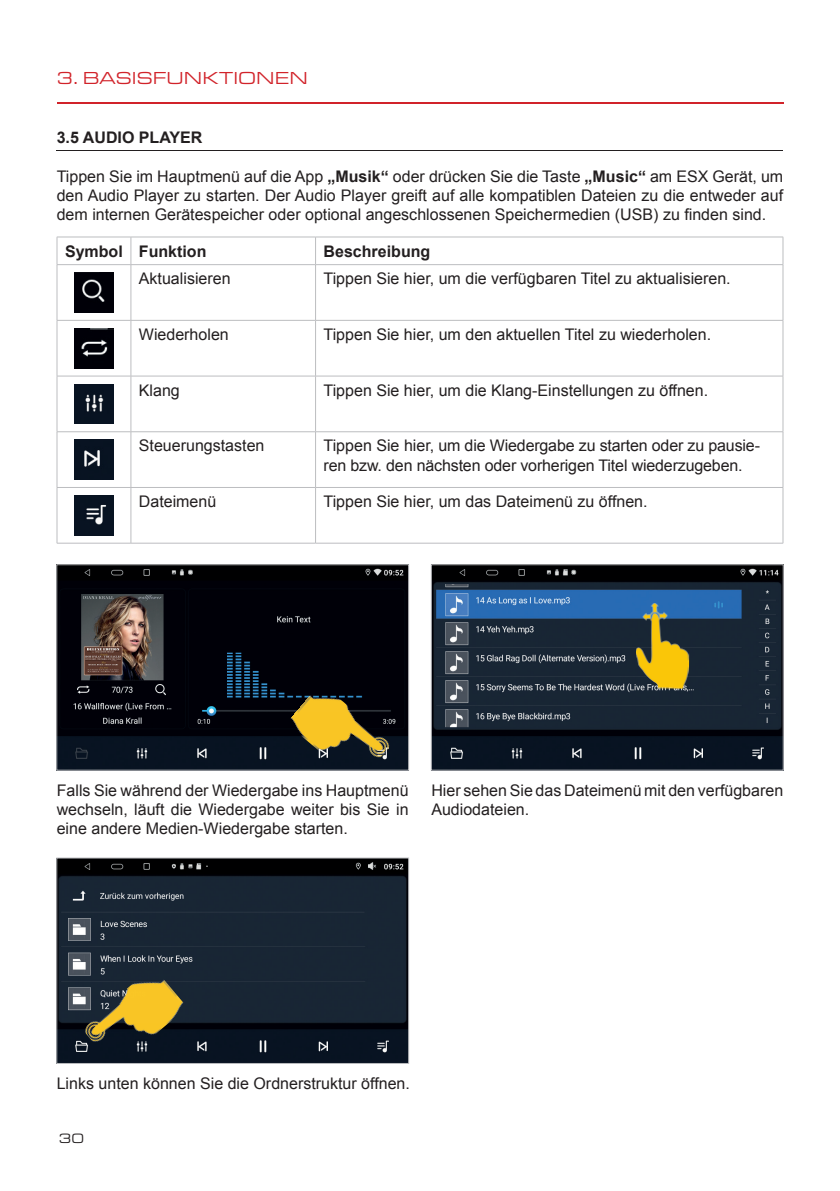
<style>
.page{position:relative;width:840px;height:1191px;background:#fff}
.page>*{position:absolute;margin:0;border:0;box-sizing:border-box;transform-origin:0 0}
.t1{font:18px "Eurostile Ext";color:#d1232a}
.t2{font:16px/19.2px "Arial";color:#231f20;text-align:justify}
.t3{font:700 16px "Arial";color:#231f20}
.t4{font:14px "Eurostile Ext";color:#231f20}
.s1{font-weight:700}
</style>
<div class="page">
<svg style="left:57px;top:102px;width:725px;height:2px"></svg>
<img style="left:58px;top:566px;width:348px;height:202px">
<div style="left:56px;top:564px;width:352px;height:206px;border:1px solid #bcbdc0"></div>
<img style="left:58px;top:859px;width:348px;height:202px">
<div style="left:56px;top:857px;width:352px;height:206px;border:1px solid #bcbdc0"></div>
<img style="left:433px;top:566px;width:348px;height:202px">
<div style="left:431px;top:564px;width:352px;height:206px;border:1px solid #bcbdc0"></div>
<hr style="left:57px;top:150px;width:725px;height:1px;background:#231f20">
<hr style="left:57px;top:265px;width:1px;height:55px;background:#bcbdc0">
<hr style="left:782px;top:265px;width:1px;height:55px;background:#bcbdc0">
<hr style="left:57px;top:487px;width:74px;height:1px;background:#bcbdc0">
<hr style="left:131px;top:487px;width:184px;height:1px;background:#bcbdc0">
<hr style="left:315px;top:487px;width:467px;height:1px;background:#bcbdc0">
<hr style="left:57px;top:432px;width:1px;height:55px;background:#bcbdc0">
<hr style="left:782px;top:432px;width:1px;height:55px;background:#bcbdc0">
<hr style="left:57px;top:320px;width:1px;height:56px;background:#bcbdc0">
<hr style="left:782px;top:320px;width:1px;height:56px;background:#bcbdc0">
<hr style="left:57px;top:488px;width:1px;height:55px;background:#bcbdc0">
<hr style="left:782px;top:488px;width:1px;height:55px;background:#bcbdc0">
<hr style="left:57px;top:320px;width:74px;height:1px;background:#bcbdc0">
<hr style="left:131px;top:320px;width:184px;height:1px;background:#bcbdc0">
<hr style="left:315px;top:320px;width:467px;height:1px;background:#bcbdc0">
<hr style="left:57px;top:376px;width:74px;height:1px;background:#bcbdc0">
<hr style="left:57px;top:376px;width:1px;height:55px;background:#bcbdc0">
<hr style="left:131px;top:376px;width:184px;height:1px;background:#bcbdc0">
<hr style="left:315px;top:376px;width:467px;height:1px;background:#bcbdc0">
<hr style="left:782px;top:376px;width:1px;height:55px;background:#bcbdc0">
<hr style="left:57px;top:431px;width:74px;height:1px;background:#bcbdc0">
<hr style="left:131px;top:431px;width:184px;height:1px;background:#bcbdc0">
<hr style="left:315px;top:431px;width:467px;height:1px;background:#bcbdc0">
<hr style="left:57px;top:543px;width:74px;height:1px;background:#bcbdc0">
<hr style="left:131px;top:543px;width:184px;height:1px;background:#bcbdc0">
<hr style="left:315px;top:543px;width:467px;height:1px;background:#bcbdc0">
<hr style="left:130px;top:265px;width:1px;height:55px;background:#bcbdc0">
<hr style="left:315px;top:265px;width:1px;height:55px;background:#bcbdc0">
<hr style="left:130px;top:320px;width:1px;height:56px;background:#bcbdc0">
<hr style="left:315px;top:320px;width:1px;height:56px;background:#bcbdc0">
<hr style="left:130px;top:376px;width:1px;height:55px;background:#bcbdc0">
<hr style="left:315px;top:376px;width:1px;height:55px;background:#bcbdc0">
<hr style="left:130px;top:432px;width:1px;height:55px;background:#bcbdc0">
<hr style="left:315px;top:432px;width:1px;height:55px;background:#bcbdc0">
<hr style="left:130px;top:488px;width:1px;height:55px;background:#bcbdc0">
<hr style="left:315px;top:488px;width:1px;height:55px;background:#bcbdc0">
<hr style="left:131px;top:237px;width:184px;height:1px;background:#bcbdc0">
<hr style="left:131px;top:264px;width:184px;height:1px;background:#bcbdc0">
<hr style="left:315px;top:237px;width:467px;height:1px;background:#bcbdc0">
<svg style="left:315px;top:238px;width:1px;height:26px"></svg>
<svg style="left:782px;top:237px;width:1px;height:27px"></svg>
<hr style="left:315px;top:264px;width:467px;height:1px;background:#bcbdc0">
<hr style="left:57px;top:237px;width:74px;height:1px;background:#bcbdc0">
<svg style="left:57px;top:237px;width:1px;height:27px"></svg>
<svg style="left:130px;top:237px;width:1px;height:27px"></svg>
<hr style="left:57px;top:264px;width:74px;height:1px;background:#bcbdc0">
<img style="left:74px;top:273px;width:40px;height:39px">
<img style="left:74px;top:328px;width:40px;height:40px">
<img style="left:74px;top:384px;width:40px;height:40px">
<img style="left:74px;top:440px;width:40px;height:39px">
<img style="left:74px;top:495px;width:40px;height:40px">
<img style="left:286px;top:682px;width:106px;height:89px">
<img style="left:81px;top:966px;width:106px;height:98px">
<img style="left:635px;top:603px;width:54px;height:85px">
<p class="t1" style="left:57px;top:65px;width:252px">3. BASISFUNKTIONEN</p>
<p class="t3" style="left:57px;top:127px;width:147px">3.5 AUDIO PLAYER</p>
<p class="t2" style="left:57px;top:167px;width:727px">Tippen Sie im Hauptmenü auf die App <span class="s1">„Musik“</span> oder drücken Sie die Taste <span class="s1">„Music“</span> am ESX Gerät, um den Audio Player zu starten. Der Audio Player greift auf alle kompatiblen Dateien zu die entweder auf dem internen Gerätespeicher oder optional angeschlossenen Speichermedien (USB) zu finden sind.</p>
<p class="t3" style="left:65px;top:240px;width:143px">Symbol Funktion</p>
<p class="t3" style="left:323px;top:240px;width:108px">Beschreibung</p>
<p class="t2" style="left:139px;top:269px;width:93px">Aktualisieren</p>
<p class="t2" style="left:323px;top:269px;width:408px">Tippen Sie hier, um die verfügbaren Titel zu aktualisieren.</p>
<p class="t2" style="left:139px;top:325px;width:91px">Wiederholen</p>
<p class="t2" style="left:323px;top:325px;width:389px">Tippen Sie hier, um den aktuellen Titel zu wiederholen.</p>
<p class="t2" style="left:139px;top:381px;width:42px">Klang</p>
<p class="t2" style="left:323px;top:381px;width:386px">Tippen Sie hier, um die Klang-Einstellungen zu öffnen.</p>
<p class="t2" style="left:139px;top:436px;width:127px">Steuerungstasten</p>
<p class="t2" style="left:323px;top:436px;width:437px">Tippen Sie hier, um die Wiedergabe zu starten oder zu pausie&shy;ren bzw. den nächsten oder vorherigen Titel wiederzugeben.</p>
<p class="t2" style="left:139px;top:492px;width:79px">Dateimenü</p>
<p class="t2" style="left:323px;top:492px;width:325px">Tippen Sie hier, um das Dateimenü zu öffnen.</p>
<p class="t2" style="left:57px;top:780px;width:353px">Falls Sie während der Wiedergabe ins Hauptmenü wechseln, läuft die Wiedergabe weiter bis Sie in eine andere Medien-Wiedergabe starten.</p>
<p class="t2" style="left:431px;top:780px;width:353px">Hier sehen Sie das Dateimenü mit den verfügbaren<br>Audiodateien.</p>
<p class="t2" style="left:57px;top:1073px;width:354px">Links unten können Sie die Ordnerstruktur öffnen.</p>
<p class="t4" style="left:59px;top:1128px;width:27px">30</p>
</div>
